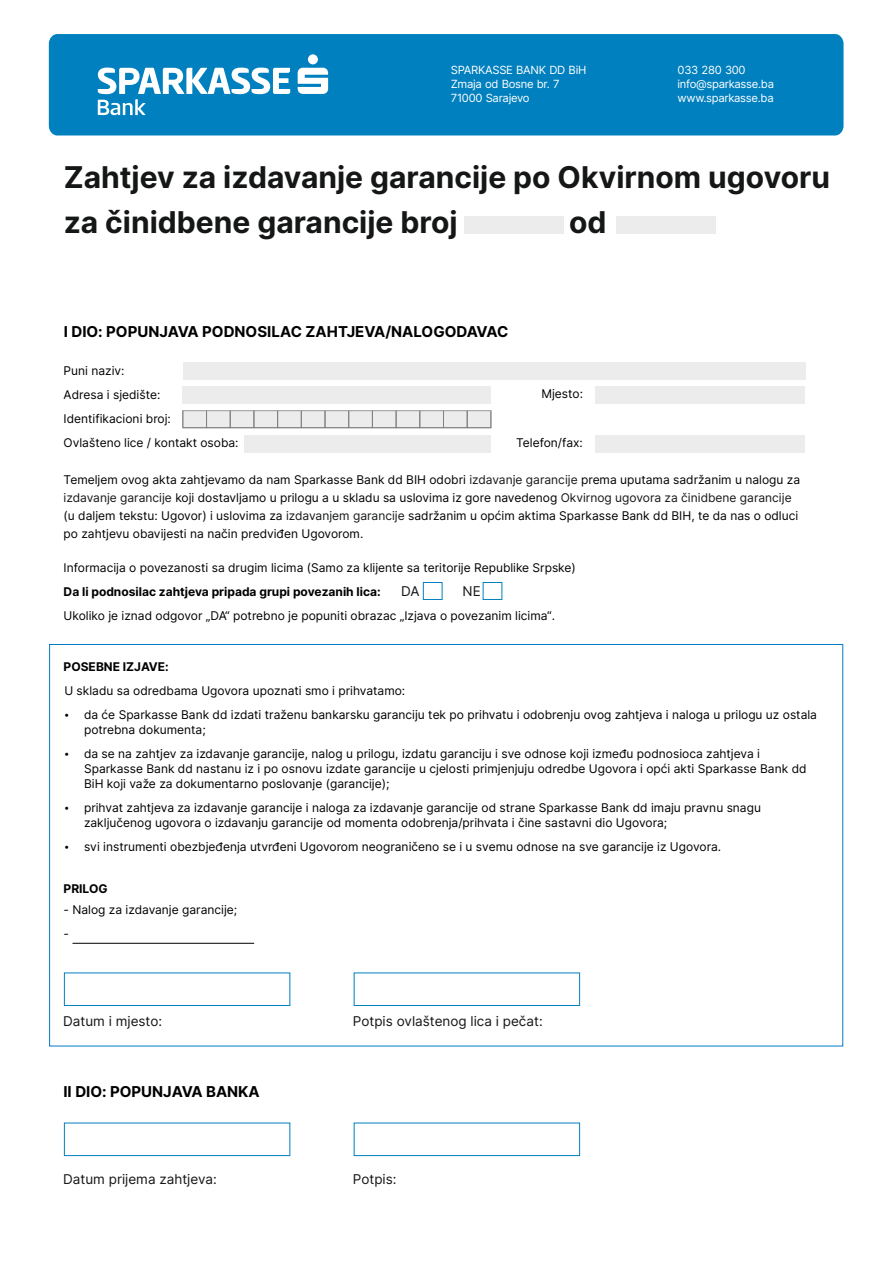
<style>
.page{position:relative;width:893px;height:1263px;background:#fff}
.page>*{position:absolute;margin:0;border:0;box-sizing:border-box;transform-origin:0 0}
.t1{font:700 30px/45px "Inter";color:#151616}
.t2{font:700 15px "Inter";color:#000}
.t3{font:13.5px "Inter";color:#151616}
.t4{font:12px/24px "Inter";color:#000}
.t5{font:700 12px "Inter";color:#000}
.t6{font:11.25px/14.1px "Inter";letter-spacing:-.025em;color:#fff}
.s1{color:#151616}
</style>
<div class="page">
<div style="left:49px;top:34px;width:794px;height:101px;background:#0080be"></div>
<svg style="left:98px;top:68px;width:192px;height:47px"></svg>
<svg style="left:298px;top:68px;width:30px;height:26px"></svg>
<div style="left:308px;top:54px;width:10px;height:10px;background:#fff;border-radius:50%"></div>
<div style="left:423px;top:582px;width:19px;height:18px;border:1px solid #0080be"></div>
<div style="left:483px;top:582px;width:19px;height:18px;border:1px solid #0080be"></div>
<div style="left:354px;top:972px;width:226px;height:34px;border:1px solid #0080be"></div>
<div style="left:64px;top:972px;width:226px;height:34px;border:1px solid #0080be"></div>
<div style="left:183px;top:362px;width:622px;height:17px;background:#ececec"></div>
<svg style="left:182px;top:410px;width:310px;height:19px;background:#e9e9e9"></svg>
<div style="left:182px;top:410px;width:25px;height:18px;border:1px solid #818281"></div>
<div style="left:206px;top:410px;width:25px;height:18px;border:1px solid #818281"></div>
<div style="left:230px;top:410px;width:24px;height:18px;border:1px solid #818281"></div>
<div style="left:254px;top:410px;width:24px;height:18px;border:1px solid #818281"></div>
<div style="left:277px;top:410px;width:25px;height:18px;border:1px solid #818281"></div>
<div style="left:301px;top:410px;width:24px;height:18px;border:1px solid #818281"></div>
<div style="left:325px;top:410px;width:24px;height:18px;border:1px solid #818281"></div>
<div style="left:348px;top:410px;width:25px;height:18px;border:1px solid #818281"></div>
<div style="left:372px;top:410px;width:24px;height:18px;border:1px solid #818281"></div>
<div style="left:396px;top:410px;width:24px;height:18px;border:1px solid #818281"></div>
<div style="left:419px;top:410px;width:25px;height:18px;border:1px solid #818281"></div>
<div style="left:443px;top:410px;width:25px;height:18px;border:1px solid #818281"></div>
<div style="left:467px;top:410px;width:24px;height:18px;border:1px solid #818281"></div>
<div style="left:183px;top:386px;width:308px;height:17px;background:#ececec"></div>
<div style="left:245px;top:435px;width:246px;height:17px;background:#ececec"></div>
<div style="left:595px;top:435px;width:210px;height:17px;background:#ececec"></div>
<div style="left:595px;top:386px;width:210px;height:17px;background:#ececec"></div>
<hr style="left:72px;top:943px;width:182px;height:1px;background:#000">
<div style="left:354px;top:1123px;width:226px;height:33px;border:1px solid #0080be"></div>
<div style="left:64px;top:1123px;width:226px;height:33px;border:1px solid #0080be"></div>
<div style="left:464px;top:216px;width:100px;height:17px;background:#ececec"></div>
<div style="left:616px;top:216px;width:100px;height:17px;background:#ececec"></div>
<p class="t6" style="left:451px;top:63px;width:137px">SPARKASSE BANK DD BiH<br>Zmaja od Bosne br. 7<br>71000 Sarajevo</p>
<p class="t6" style="left:678px;top:62px;width:98px">033 280 300 info@sparkasse.ba www.sparkasse.ba</p>
<h1 class="t1" style="left:64px;top:155px;width:768px">Zahtjev za izdavanje garancije po Okvirnom ugovoru za činidbene garancije broj</h1>
<h1 class="t1" style="left:569px;top:200px;width:39px">od</h1>
<p class="t2" style="left:64px;top:323px;width:446px">I DIO: POPUNJAVA PODNOSILAC ZAHTJEVA/NALOGODAVAC</p>
<p class="t4" style="left:64px;top:359px;width:176px">Puni naziv:<br>Adresa i sjedište:<br>Identifikacioni broj:<br>Ovlašteno lice / kontakt osoba:</p>
<p class="t4" style="left:541px;top:382px;width:43px">Mjesto:</p>
<p class="t4" style="left:516px;top:431px;width:68px">Telefon/fax:</p>
<p class="t4" style="left:64px;top:471px;width:738px;line-height:18px">Temeljem ovog akta zahtjevamo da nam Sparkasse Bank dd BIH odobri <span class="s1">izdavanje garancije</span> prema uputama sadržanim u nalogu za <span class="s1">izdavanje garancije</span> koji dostavljamo u prilogu a u skladu sa uslovima iz gore navedenog <span class="s1">Okvirnog ugovora za činidbene garancije </span>(u daljem tekstu: Ugovor) i uslovima za <span class="s1">izdavanjem garancije</span> sadržanim u općim aktima Sparkasse Bank dd BIH, te da nas o odluci po zahtjevu obavijesti na način predviđen Ugovorom.</p>
<p class="t4" style="left:64px;top:555px;width:514px">Informacija o povezanosti sa drugim licima (Samo za klijente sa teritorije Republike Srpske)</p>
<p class="t5" style="left:64px;top:584px;width:319px">Da li podnosilac zahtjeva pripada grupi povezanih lica:</p>
<p class="t4" style="left:64px;top:603px;width:493px">Ukoliko je iznad odgovor „DA“ potrebno je popuniti obrazac „Izjava o povezanim licima“.</p>
<p class="t3" style="left:401px;top:583px;width:20px">DA</p>
<p class="t3" style="left:463px;top:583px;width:20px">NE</p>
<p class="t5" style="left:64px;top:659px;width:107px">POSEBNE IZJAVE:</p>
<p class="t4" style="left:84px;top:679px;width:734px;text-indent:-20px">U skladu sa odredbama Ugovora upoznati smo i prihvatamo:<br>da će Sparkasse Bank dd izdati traženu bankarsku garanciju tek po prihvatu i odobrenju ovog zahtjeva i naloga u prilogu uz ostala</p>
<p class="t4" style="left:84px;top:718px;width:123px">potrebna dokumenta;</p>
<p class="t4" style="left:84px;top:746px;width:724px;line-height:15px">da se na zahtjev za izdavanje garancije, nalog u prilogu, izdatu garanciju i sve odnose koji između podnosioca zahtjeva i<br>Sparkasse Bank dd nastanu iz i po osnovu izdate garancije u cjelosti primjenjuju odredbe Ugovora i opći akti Sparkasse Bank dd<br>BiH koji važe za dokumentarno poslovanje (garancije);</p>
<p class="t4" style="left:84px;top:800px;width:678px;line-height:15px">prihvat zahtjeva za izdavanje garancije i naloga za izdavanje garancije od strane Sparkasse Bank dd imaju pravnu snagu zaključenog ugovora o izdavanju garancije od momenta odobrenja/prihvata i čine sastavni dio Ugovora;</p>
<p class="t4" style="left:84px;top:835px;width:639px">svi instrumenti obezbjeđenja utvrđeni Ugovorom neograničeno se i u svemu odnose na sve garancije iz Ugovora.</p>
<p class="t5" style="left:64px;top:882px;width:45px">PRILOG</p>
<p class="t4" style="left:64px;top:897px;width:175px">- Nalog za izdavanje garancije; -</p>
<p class="t3" style="left:63px;top:1013px;width:101px">Datum i mjesto:</p>
<p class="t3" style="left:353px;top:1013px;width:191px">Potpis ovlaštenog lica i pečat:</p>
<p class="t2" style="left:63px;top:1082px;width:198px">II DIO: POPUNJAVA BANKA</p>
<p class="t3" style="left:63px;top:1170px;width:155px">Datum prijema zahtjeva:</p>
<p class="t3" style="left:353px;top:1170px;width:45px">Potpis:</p>
</div>
